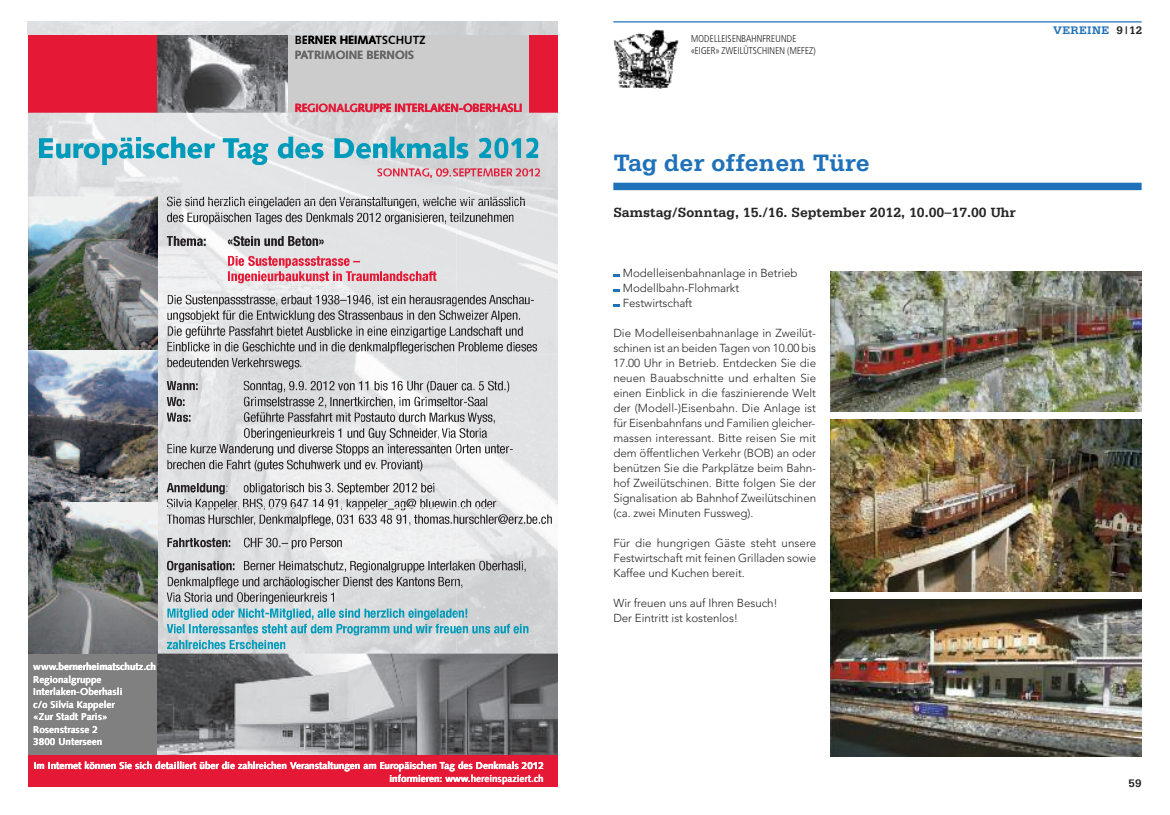
<style>
.page{position:relative;width:1170px;height:815px;background:#fff}
.page>*{position:absolute;margin:0;border:0;box-sizing:border-box;transform-origin:0 0}
.t1{font:700 25px "Serifa";color:#1f71b9}
.t2{font:700 14.12px "Serifa";color:#272627}
.t3{font:700 11.88px "Syntax";letter-spacing:-.02em;color:#e51836}
.t4{font:700 11.88px "Syntax";color:#000}
.t5{font:700 11.88px "Syntax";color:#666}
.t6{font:300 11.5px/15px "Avenir";letter-spacing:-.005em;color:#272627}
.t7{font:700 11.5px "Serifa";letter-spacing:.03em;color:#1f71b9}
.t8{font:700 11.5px "Serifa";color:#272627}
.t9{font:700 10px/12.5px "Syntax";color:#fff;text-align:right}
.t10{font:300 9.75px/11.9px "Frutiger Condensed BQ";letter-spacing:.03em;color:#272627}
.s1{color:#272627}
</style>
<div class="page">
<div style="left:613px;top:183px;width:528px;height:7px;background:#1f71b9"></div>
<svg style="left:613px;top:274px;width:6px;height:3px"></svg>
<svg style="left:613px;top:289px;width:6px;height:3px"></svg>
<svg style="left:613px;top:304px;width:6px;height:3px"></svg>
<hr style="left:613px;top:21px;width:528px;height:2px;background:#1f71b9">
<img style="left:830px;top:271px;width:311px;height:141px">
<img style="left:830px;top:419px;width:311px;height:173px">
<img style="left:830px;top:599px;width:311px;height:158px">
<div style="left:28px;top:654px;width:130px;height:106px;background:#808080"></div>
<div style="left:288px;top:35px;width:241px;height:78px;background:#ccc"></div>
<div style="left:28px;top:35px;width:130px;height:77px;background:#e51836"></div>
<img style="left:158px;top:35px;width:130px;height:78px">
<div style="left:529px;top:35px;width:29px;height:77px;background:#e51836"></div>
<img style="left:158px;top:654px;width:400px;height:102px">
<img style="left:28px;top:197px;width:130px;height:457px">
<div style="left:28px;top:756px;width:530px;height:31px;background:#e51836"></div>
<img style="left:28px;top:21px;width:530px;height:13px">
<img style="left:28px;top:113px;width:124px;height:83px">
<img style="left:152px;top:113px;width:406px;height:88px">
<svg style="left:377px;top:168px;width:5px;height:9px"></svg>
<img style="left:304px;top:156px;width:150px;height:3px">
<img style="left:383px;top:168px;width:31px;height:9px">
<img style="left:383px;top:173px;width:29px;height:4px">
<svg style="left:414px;top:168px;width:7px;height:9px"></svg>
<img style="left:422px;top:168px;width:29px;height:4px">
<img style="left:422px;top:172px;width:29px;height:6px">
<img style="left:345px;top:196px;width:77px;height:5px">
<img style="left:422px;top:196px;width:106px;height:5px">
<img style="left:346px;top:199px;width:70px;height:2px">
<img style="left:304px;top:197px;width:32px;height:4px">
<img style="left:511px;top:138px;width:27px;height:6px">
<img style="left:511px;top:144px;width:27px;height:14px">
<img style="left:494px;top:138px;width:14px;height:21px">
<img style="left:479px;top:138px;width:12px;height:20px">
<img style="left:456px;top:143px;width:12px;height:16px">
<svg style="left:453px;top:168px;width:5px;height:9px"></svg>
<img style="left:459px;top:168px;width:81px;height:9px">
<img style="left:459px;top:175px;width:53px;height:2px">
<img style="left:515px;top:171px;width:25px;height:6px">
<img style="left:460px;top:199px;width:65px;height:2px">
<img style="left:158px;top:201px;width:400px;height:153px">
<svg style="left:447px;top:213px;width:9px;height:9px"></svg>
<img style="left:306px;top:221px;width:140px;height:3px">
<img style="left:419px;top:201px;width:109px;height:5px">
<img style="left:424px;top:204px;width:32px;height:2px">
<img style="left:345px;top:201px;width:74px;height:7px">
<img style="left:346px;top:205px;width:73px;height:3px">
<svg style="left:339px;top:197px;width:6px;height:9px"></svg>
<img style="left:304px;top:204px;width:32px;height:2px">
<img style="left:304px;top:241px;width:20px;height:5px">
<img style="left:305px;top:264px;width:44px;height:2px">
<img style="left:305px;top:351px;width:149px;height:3px">
<img style="left:306px;top:326px;width:217px;height:12px">
<img style="left:306px;top:335px;width:150px;height:3px">
<svg style="left:452px;top:295px;width:4px;height:12px"></svg>
<img style="left:374px;top:295px;width:77px;height:9px">
<img style="left:378px;top:303px;width:73px;height:1px">
<img style="left:304px;top:303px;width:69px;height:3px">
<img style="left:353px;top:271px;width:83px;height:10px">
<img style="left:304px;top:279px;width:46px;height:2px">
<img style="left:456px;top:213px;width:57px;height:7px">
<img style="left:456px;top:220px;width:57px;height:2px">
<img style="left:461px;top:205px;width:64px;height:1px">
<img style="left:458px;top:350px;width:78px;height:2px">
<img style="left:456px;top:334px;width:67px;height:2px">
<img style="left:490px;top:310px;width:30px;height:7px">
<img style="left:490px;top:317px;width:30px;height:5px">
<img style="left:457px;top:317px;width:29px;height:3px">
<img style="left:489px;top:295px;width:45px;height:9px">
<img style="left:489px;top:302px;width:40px;height:2px">
<img style="left:456px;top:295px;width:30px;height:12px">
<img style="left:456px;top:302px;width:30px;height:4px">
<img style="left:274px;top:360px;width:27px;height:7px">
<img style="left:275px;top:365px;width:26px;height:2px">
<img style="left:167px;top:358px;width:106px;height:9px">
<img style="left:238px;top:365px;width:35px;height:2px">
<img style="left:167px;top:366px;width:68px;height:1px">
<img style="left:158px;top:367px;width:146px;height:141px">
<img style="left:304px;top:354px;width:254px;height:154px">
<img style="left:479px;top:387px;width:30px;height:6px">
<img style="left:456px;top:383px;width:18px;height:8px">
<img style="left:463px;top:397px;width:24px;height:5px">
<img style="left:463px;top:402px;width:24px;height:4px">
<svg style="left:456px;top:397px;width:7px;height:9px"></svg>
<img style="left:467px;top:412px;width:28px;height:12px">
<img style="left:469px;top:419px;width:26px;height:5px">
<svg style="left:456px;top:412px;width:9px;height:10px"></svg>
<svg style="left:509px;top:449px;width:4px;height:4px"></svg>
<img style="left:456px;top:444px;width:53px;height:12px">
<img style="left:456px;top:451px;width:51px;height:3px">
<img style="left:459px;top:434px;width:28px;height:4px">
<img style="left:158px;top:508px;width:400px;height:146px">
<img style="left:411px;top:514px;width:141px;height:10px">
<img style="left:415px;top:522px;width:40px;height:2px">
<img style="left:337px;top:522px;width:73px;height:4px">
<img style="left:400px;top:508px;width:99px;height:3px">
<img style="left:358px;top:508px;width:42px;height:3px">
<svg style="left:343px;top:501px;width:14px;height:8px"></svg>
<img style="left:316px;top:540px;width:26px;height:4px">
<img style="left:316px;top:544px;width:26px;height:3px">
<svg style="left:304px;top:538px;width:12px;height:12px"></svg>
<img style="left:304px;top:633px;width:151px;height:3px">
<img style="left:314px;top:608px;width:157px;height:12px">
<img style="left:318px;top:617px;width:138px;height:3px">
<svg style="left:304px;top:608px;width:10px;height:12px"></svg>
<img style="left:304px;top:599px;width:30px;height:3px">
<img style="left:305px;top:586px;width:151px;height:3px">
<img style="left:309px;top:561px;width:216px;height:12px">
<img style="left:350px;top:569px;width:175px;height:4px">
<img style="left:310px;top:568px;width:36px;height:4px">
<svg style="left:304px;top:561px;width:5px;height:10px"></svg>
<img style="left:457px;top:523px;width:95px;height:1px">
<img style="left:456px;top:508px;width:38px;height:1px">
<img style="left:456px;top:632px;width:72px;height:2px">
<svg style="left:456px;top:608px;width:11px;height:10px"></svg>
<svg style="left:456px;top:577px;width:6px;height:12px"></svg>
<img style="left:613px;top:29px;width:65px;height:59px">
<p class="t4" style="left:295px;top:35px;width:133px">BERNER HEIMATSCHUTZ</p>
<p class="t5" style="left:295px;top:50px;width:121px">PATRIMOINE BERNOIS</p>
<p class="t3" style="left:295px;top:103px;width:229px">REGIONALGRUPPE INTERLAKEN-OBERHASLI</p>
<p class="t9" style="left:33px;top:661px;width:124px">www.bernerheimatschutz.ch</p>
<p class="t9" style="left:33px;top:674px;width:70px">Regionalgruppe</p>
<p class="t9" style="left:33px;top:686px;width:91px">Interlaken-Oberhasli</p>
<p class="t9" style="left:33px;top:699px;width:83px">c/o Silvia Kappeler</p>
<p class="t9" style="left:33px;top:711px;width:76px">«Zur Stadt Paris»</p>
<p class="t9" style="left:33px;top:724px;width:66px">Rosenstrasse 2</p>
<p class="t9" style="left:33px;top:736px;width:71px">3800 Unterseen</p>
<p class="t9" style="left:34px;top:760px;width:511px">Im Internet können Sie sich detailliert über die zahlreichen Veranstaltungen am Europäischen Tag des Denkmals 2012 informieren: www.hereinspaziert.ch</p>
<p class="t10" style="left:691px;top:33px;width:126px">MODELLEISENBAHNFREUNDE «EIGER» ZWEILÜTSCHINEN (MEFEZ)</p>
<p class="t7" style="left:1052px;top:27px;width:91px">VEREINE <span class="s1">9|12</span></p>
<h1 class="t1" style="left:613px;top:155px;width:258px">Tag der offenen Türe</h1>
<p class="t2" style="left:613px;top:207px;width:404px">Samstag/Sonntag, 15./16. September 2012, 10.00–17.00 Uhr</p>
<p class="t6" style="left:623px;top:266px;width:176px">Modelleisenbahnanlage in Betrieb<br>Modellbahn-Flohmarkt<br>Festwirtschaft</p>
<p class="t6" style="left:613px;top:326px;width:204px;text-align:justify">Die Modelleisenbahnanlage in Zweilüt&shy;schinen ist an beiden Tagen von 10.00 bis 17.00 Uhr in Betrieb. Entdecken Sie die neuen Bauabschnitte und erhalten Sie einen Einblick in die faszinierende Welt der (Modell-)Eisenbahn. Die Anlage ist für Eisenbahnfans und Familien gleicher&shy;massen interessant. Bitte reisen Sie mit dem öffentlichen Verkehr (BOB) an oder benützen Sie die Parkplätze beim Bahn&shy;hof Zweilütschinen. Bitte folgen Sie der Signalisation ab Bahnhof Zweilütschinen (ca. zwei Minuten Fussweg).</p>
<p class="t6" style="left:613px;top:536px;width:204px;text-align:justify">Für die hungrigen Gäste steht unsere Festwirtschaft mit feinen Grilladen sowie Kaffee und Kuchen bereit.</p>
<p class="t6" style="left:613px;top:596px;width:166px">Wir freuen uns auf Ihren Besuch!<br>Der Eintritt ist kostenlos!</p>
<p class="t8" style="left:1128px;top:779px;width:15px">59</p>
</div>
